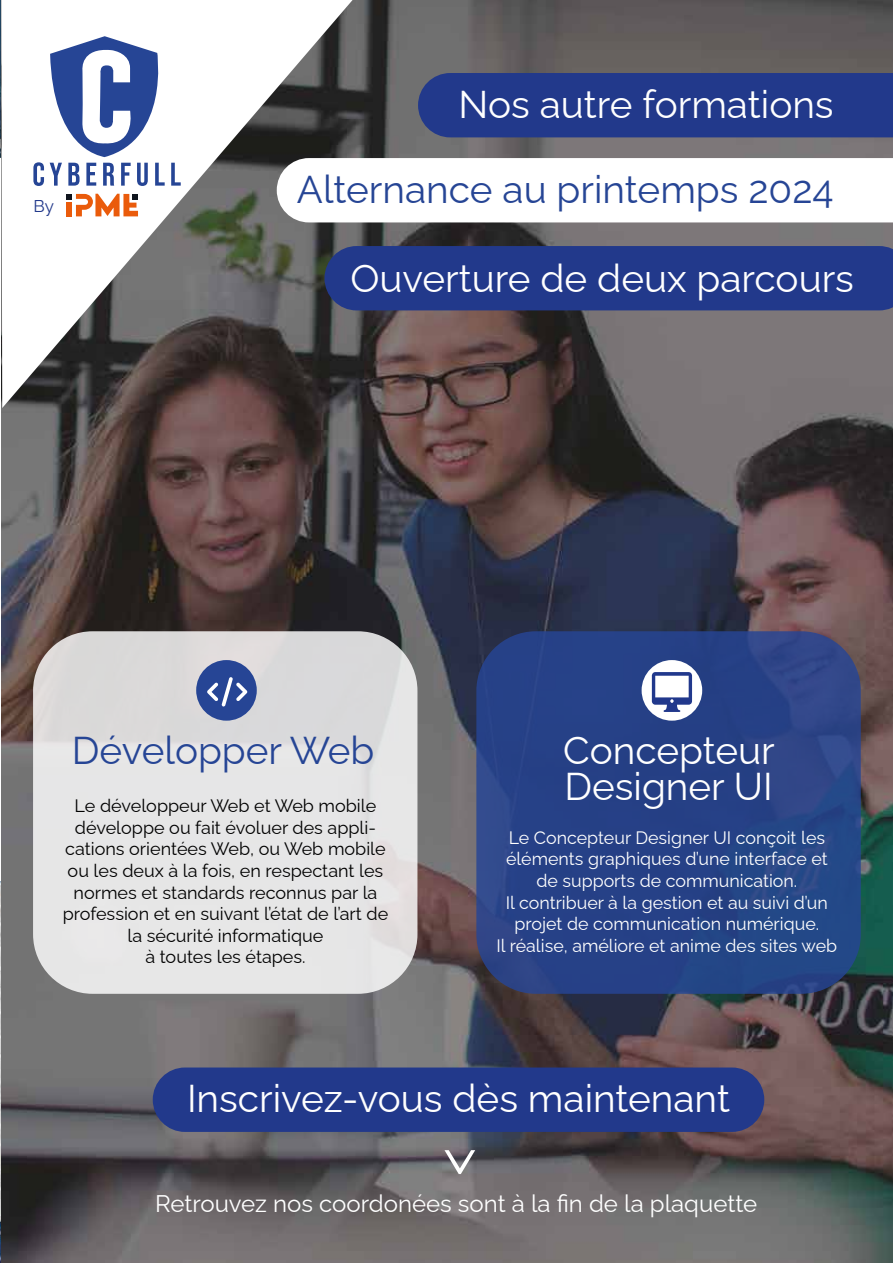
<style>
.page{position:relative;width:893px;height:1263px;background:#fff}
.page>*{position:absolute;margin:0;border:0;box-sizing:border-box;transform-origin:0 0}
.t1{font:100 57px "Raleway";color:#fff}
.t2{font:100 38.7px/36px "Raleway";color:#fff}
.t3{font:100 38.7px "Raleway";color:#264595}
.t4{font:100 24px "Raleway";color:#fff}
.t5{font:100 18px/21.6px "Raleway";color:#000;text-align:center}
.t6{font:100 18px/21.6px "Raleway";color:#fff;text-align:center}
.t7{font:100 17.1px "Raleway";color:#22398b}
</style>
<div class="page">
<img style="left:0;top:0;width:1px;height:157px">
<img style="left:0;top:882px;width:2px;height:201px">
<svg style="left:0;top:1083px;width:2px;height:180px"></svg>
<img style="left:2px;top:0;width:891px;height:1263px">
<svg style="left:1px;top:0;width:352px;height:408px"></svg>
<svg style="left:50px;top:36px;width:120px;height:121px"></svg>
<svg style="left:33px;top:162px;width:11px;height:24px"></svg>
<svg style="left:50px;top:163px;width:12px;height:23px"></svg>
<svg style="left:68px;top:163px;width:12px;height:23px"></svg>
<svg style="left:86px;top:163px;width:10px;height:23px"></svg>
<svg style="left:103px;top:163px;width:11px;height:23px"></svg>
<svg style="left:121px;top:163px;width:10px;height:23px"></svg>
<svg style="left:137px;top:163px;width:11px;height:23px"></svg>
<svg style="left:155px;top:163px;width:10px;height:23px"></svg>
<svg style="left:171px;top:163px;width:10px;height:23px"></svg>
<div style="left:418px;top:73px;width:475px;height:64px;background:#22398b"></div>
<div style="left:324px;top:246px;width:569px;height:64px;background:#22398b"></div>
<div style="left:153px;top:1067px;width:611px;height:65px;background:#22398b;border-radius:32px"></div>
<svg style="left:277px;top:158px;width:616px;height:64px"></svg>
<div style="left:33px;top:631px;width:384px;height:363px;background:linear-gradient(to right,#e3e3e3,#e2e2e3);border-radius:60px"></div>
<div style="left:476px;top:631px;width:385px;height:363px;background:linear-gradient(to right,#274087,#284586);border-radius:60px"></div>
<div style="left:196px;top:660px;width:61px;height:61px;background:#264595;border-radius:50%"></div>
<div style="left:642px;top:660px;width:60px;height:61px;background:#fff;border-radius:50%"></div>
<svg style="left:207px;top:677px;width:40px;height:30px"></svg>
<svg style="left:652px;top:672px;width:40px;height:40px"></svg>
<svg style="left:66px;top:194px;width:72px;height:22px"></svg>
<p class="t7" style="left:33px;top:192px;width:22px">By</p>
<h2 class="t2" style="left:458px;top:82px;width:377px">Nos autre formations</h2>
<h2 class="t3" style="left:297px;top:159px;width:538px">Alternance au printemps 2024</h2>
<h2 class="t2" style="left:350px;top:256px;width:505px">Ouverture de deux parcours</h2>
<h2 class="t3" style="left:72px;top:720px;width:304px">Développer Web</h2>
<h2 class="t2" style="left:563px;top:728px;width:213px">Concepteur<br>Designer UI</h2>
<p class="t5" style="left:63px;top:793px;width:327px">Le développeur Web et Web mobile développe ou fait évoluer des appli&shy;cations orientées Web, ou Web mobile ou les deux à la fois, en respectant les normes et standards reconnus par la profession et en suivant l’état de l’art de la sécurité informatique<br>à toutes les étapes.</p>
<p class="t6" style="left:497px;top:824px;width:342px">Le Concepteur Designer UI conçoit les éléments graphiques d’une interface et de supports de communication.<br>Il contribuer à la gestion et au suivi d’un projet de communication numérique.<br>Il réalise, améliore et anime des sites web</p>
<h2 class="t2" style="left:187px;top:1076px;width:544px">Inscrivez-vous dès maintenant</h2>
<h1 class="t1" style="left:511px;top:1147px;width:30px;rotate:90deg">&gt;</h1>
<h3 class="t4" style="left:155px;top:1185px;width:604px">Retrouvez nos coordonées sont à la fin de la plaquette</h3>
</div>
